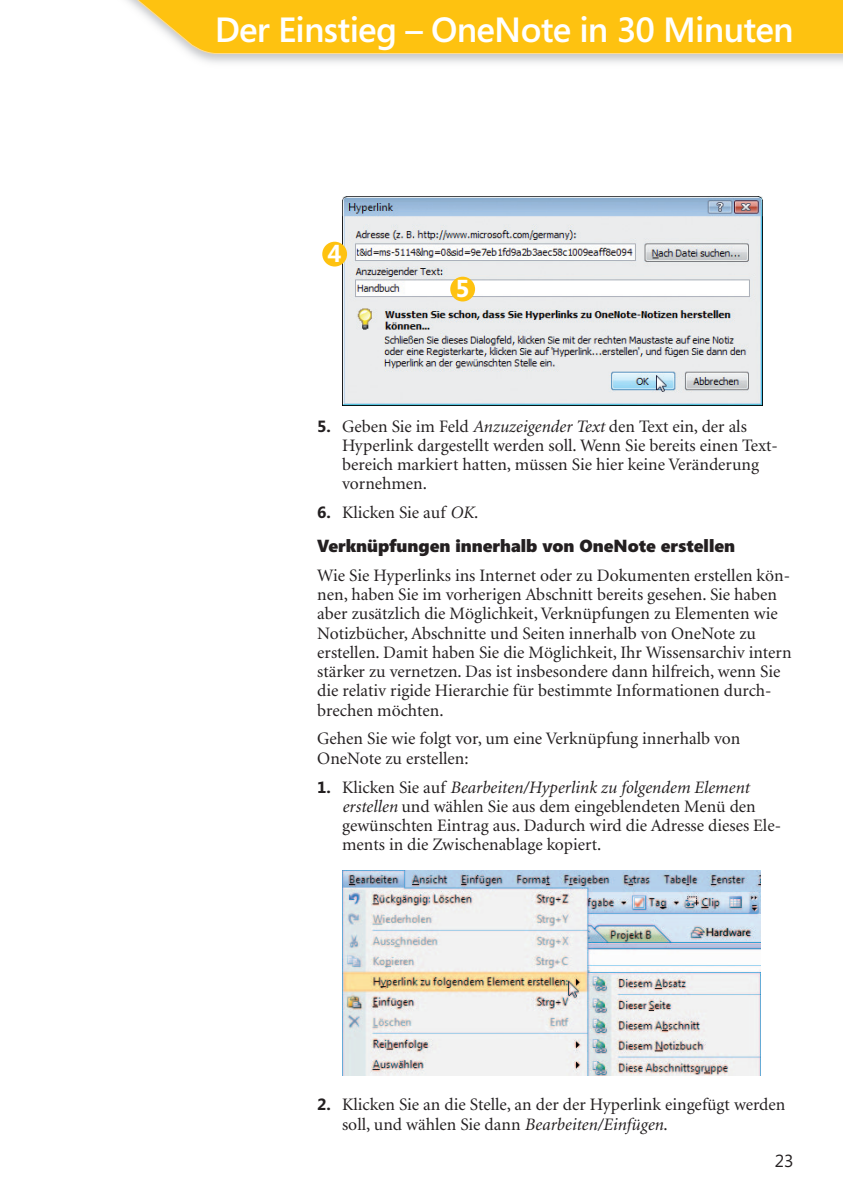
<style>
.page{position:relative;width:843px;height:1186px;background:#fff}
.page>*{position:absolute;margin:0;border:0;box-sizing:border-box;transform-origin:0 0}
.t1{font:600 35px "Segoe";letter-spacing:-.02em;color:#fff}
.t2{font:700 24.5px "Segoe";color:#fff}
.t3{font:17.5px/19.2px "Minion";color:#231f20}
.t4{font:900 17.5px "Segoe";color:#231f20}
.t5{font:17.5px "Segoe";color:#231f20}
.s1{font-family:"Segoe";font-weight:700;font-size:16.28px}
.s2{font-style:italic}
</style>
<div class="page">
<img style="left:342px;top:196px;width:420px;height:209px">
<img style="left:342px;top:870px;width:418px;height:205px">
<div style="left:450px;top:277px;width:25px;height:24px;background:#fec210;border-radius:50%"></div>
<div style="left:322px;top:242px;width:25px;height:24px;background:#fec210;border-radius:50%"></div>
<svg style="left:122px;top:0;width:721px;height:54px;background:#fdc521"></svg>
<h1 class="t1" style="left:215px;top:15px;width:580px">Der Einstieg – OneNote in 30 Minuten</h1>
<h2 class="t2" style="left:328px;top:244px;width:16px">4</h2>
<h2 class="t2" style="left:456px;top:279px;width:16px">5</h2>
<p class="t3" style="left:342px;top:418px;width:437px;text-indent:-25px"><span class="s1">5.</span> Geben Sie im Feld <span class="s2">Anzuzeigender Text</span> den Text ein, der als Hyperlink dargestellt werden soll. Wenn Sie bereits einen Text&shy;bereich markiert hatten, müssen Sie hier keine Veränderung vornehmen.</p>
<p class="t3" style="left:317px;top:504px;width:162px"><span class="s1">6.</span> Klicken Sie auf <span class="s2">OK</span>.</p>
<p class="t4" style="left:317px;top:539px;width:419px">Verknüpfungen innerhal b von OneNote erstellen</p>
<p class="t3" style="left:317px;top:567px;width:476px">Wie Sie Hyperlinks ins Internet oder zu Dokumenten erstellen kön&shy;nen, haben Sie im vorherigen Abschnitt bereits gesehen. Sie haben aber zusätzlich die Möglichkeit, Verknüpfungen zu Elementen wie Notizbücher, Abschnitte und Seiten innerhalb von OneNote zu erstellen. Damit haben Sie die Möglichkeit, Ihr Wissensarchiv intern stärker zu vernetzen. Das ist insbesondere dann hilfreich, wenn Sie die relativ rigide Hierarchie für bestimmte Informationen durch&shy;brechen möchten.</p>
<p class="t3" style="left:317px;top:731px;width:425px">Gehen Sie wie folgt vor, um eine Verknüpfung innerhalb von<br>OneNote zu erstellen:</p>
<p class="t3" style="left:342px;top:779px;width:440px;text-indent:-25px"><span class="s1">1.</span> Klicken Sie auf <span class="s2">Bearbeiten/Hyperlink zu folgendem Element erstellen</span> und wählen Sie aus dem eingeblendeten Menü den gewünschten Eintrag aus. Dadurch wird die Adresse dieses Ele&shy;ments in die Zwischenablage kopiert.</p>
<p class="t3" style="left:342px;top:1096px;width:445px;text-indent:-25px"><span class="s1">2.</span> Klicken Sie an die Stelle, an der der Hyperlink eingefügt werden soll, und wählen Sie dann <span class="s2">Bearbeiten/Einfügen</span>.</p>
<p class="t5" style="left:775px;top:1154px;width:20px">23</p>
</div>
